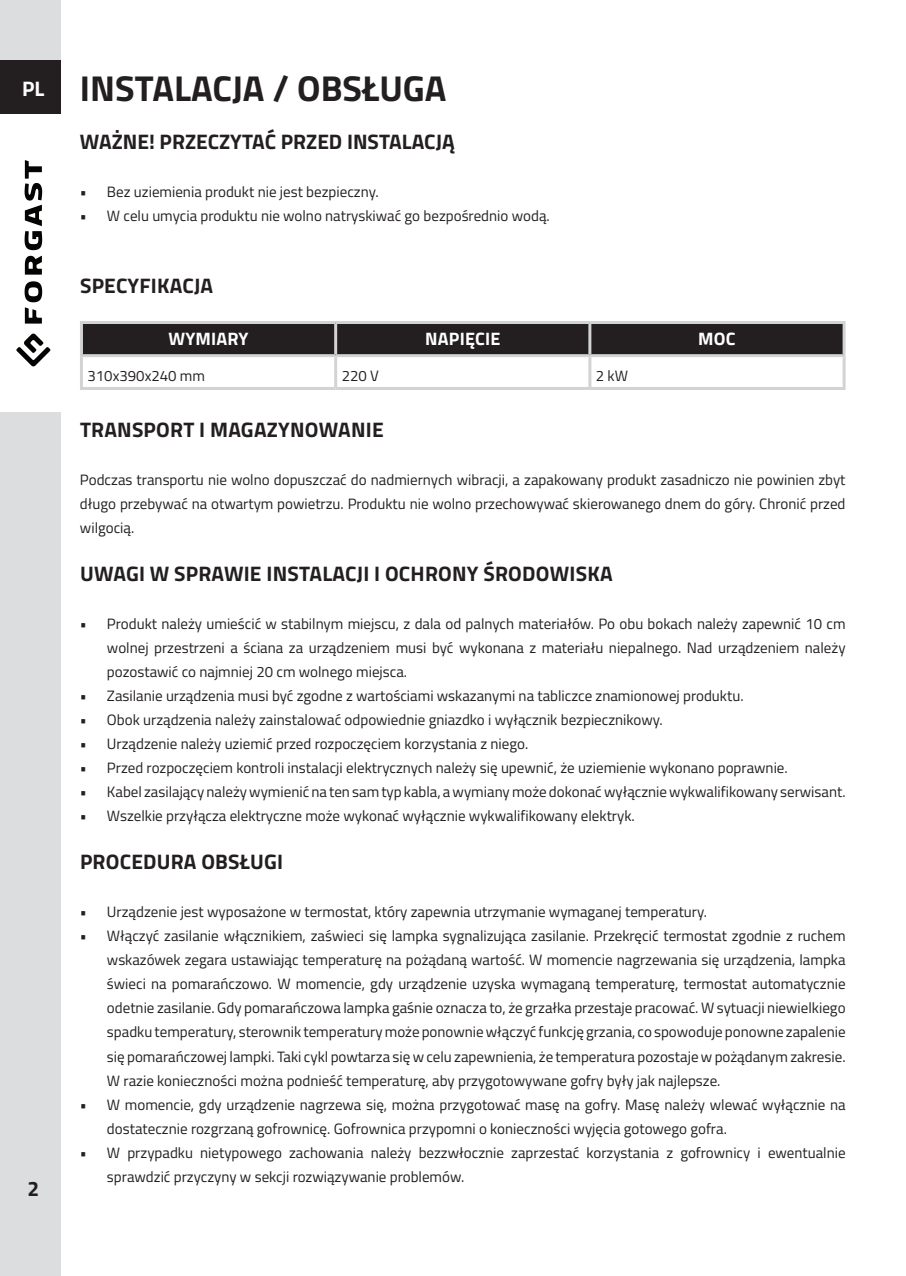
<style>
.page{position:relative;width:906px;height:1276px;background:#fff}
.page>*{position:absolute;margin:0;border:0;box-sizing:border-box;transform-origin:0 0}
.t1{font:700 36px "Titillium Web";color:#231f20}
.t2{font:700 21px "Titillium Web";letter-spacing:.01em;color:#231f20}
.t3{font:700 21px "Titillium Web";color:#fff}
.t4{font:700 18px "Titillium Web";letter-spacing:.01em;color:#fff}
.t5{font:15px/24px "Titillium Web";color:#231f20;text-align:justify}
</style>
<div class="page">
<div style="left:0;top:0;width:60px;height:1276px;background:#dcdddf"></div>
<div style="left:0;top:60px;width:60px;height:54px;background:#231f20"></div>
<div style="left:0;top:114px;width:60px;height:298px;background:#fff"></div>
<svg style="left:16px;top:333px;width:35px;height:34px"></svg>
<svg style="left:25px;top:281px;width:17px;height:42px"></svg>
<svg style="left:25px;top:256px;width:17px;height:19px"></svg>
<svg style="left:25px;top:160px;width:17px;height:90px"></svg>
<div style="left:83px;top:324px;width:759px;height:30px;background:#231f20"></div>
<hr style="left:80px;top:321px;width:256px;height:3px;background:#d2d3d2">
<hr style="left:80px;top:324px;width:3px;height:30px;background:#d2d3d2">
<hr style="left:336px;top:321px;width:254px;height:3px;background:#d2d3d2">
<hr style="left:334px;top:324px;width:3px;height:30px;background:#d2d3d2">
<hr style="left:590px;top:321px;width:255px;height:3px;background:#d2d3d2">
<hr style="left:588px;top:324px;width:3px;height:30px;background:#d2d3d2">
<hr style="left:842px;top:324px;width:3px;height:30px;background:#d2d3d2">
<hr style="left:80px;top:354px;width:256px;height:3px;background:#d2d3d2">
<hr style="left:80px;top:357px;width:3px;height:30px;background:#d2d3d2">
<hr style="left:336px;top:354px;width:254px;height:3px;background:#d2d3d2">
<hr style="left:334px;top:357px;width:3px;height:30px;background:#d2d3d2">
<hr style="left:590px;top:354px;width:255px;height:3px;background:#d2d3d2">
<hr style="left:588px;top:357px;width:3px;height:30px;background:#d2d3d2">
<hr style="left:842px;top:357px;width:3px;height:30px;background:#d2d3d2">
<hr style="left:80px;top:387px;width:256px;height:3px;background:#d2d3d2">
<hr style="left:336px;top:387px;width:254px;height:3px;background:#d2d3d2">
<hr style="left:590px;top:387px;width:255px;height:3px;background:#d2d3d2">
<h2 class="t3" style="left:22px;top:72px;width:24px">PL</h2>
<h2 class="t2" style="left:27px;top:1172px;width:13px">2</h2>
<h1 class="t1" style="left:80px;top:61px;width:368px">INSTALACJA / OBSŁUGA</h1>
<h2 class="t2" style="left:80px;top:126px;width:376px">WAŻNE! PRZECZYTAĆ PRZED INSTALACJĄ</h2>
<p class="t5" style="left:80px;top:179px;width:300px">• Bez uziemienia produkt nie jest bezpieczny.</p>
<p class="t5" style="left:80px;top:203px;width:471px">• W celu umycia produktu nie wolno natryskiwać go bezpośrednio wodą.</p>
<h2 class="t2" style="left:80px;top:270px;width:135px">SPECYFIKACJA</h2>
<p class="t4" style="left:168px;top:325px;width:82px">WYMIARY</p>
<p class="t4" style="left:425px;top:325px;width:77px">NAPIĘCIE</p>
<p class="t4" style="left:698px;top:325px;width:39px">MOC</p>
<p class="t5" style="left:87px;top:362px;width:119px">310x390x240 mm</p>
<p class="t5" style="left:342px;top:362px;width:39px">220 V</p>
<p class="t5" style="left:596px;top:362px;width:34px">2 kW</p>
<h2 class="t2" style="left:80px;top:414px;width:305px">TRANSPORT I MAGAZYNOWANIE</h2>
<p class="t5" style="left:80px;top:467px;width:767px">Podczas transportu nie wolno dopuszczać do nadmiernych wibracji, a zapakowany produkt zasadniczo nie powinien zbyt długo przebywać na otwartym powietrzu. Produktu nie wolno przechowywać skierowanego dnem do góry. Chronić przed wilgocią.</p>
<h2 class="t2" style="left:80px;top:558px;width:534px">UWAGI W SPRAWIE INSTALACJI I OCHRONY ŚRODOWISKA</h2>
<p class="t5" style="left:107px;top:611px;width:740px;text-indent:-27px">• Produkt należy umieścić w stabilnym miejscu, z dala od palnych materiałów. Po obu bokach należy zapewnić 10 cm wolnej przestrzeni a ściana za urządzeniem musi być wykonana z materiału niepalnego. Nad urządzeniem należy pozostawić co najmniej 20 cm wolnego miejsca.</p>
<p class="t5" style="left:80px;top:683px;width:665px">• Zasilanie urządzenia musi być zgodne z wartościami wskazanymi na tabliczce znamionowej produktu.</p>
<p class="t5" style="left:80px;top:707px;width:584px">• Obok urządzenia należy zainstalować odpowiednie gniazdko i wyłącznik bezpiecznikowy.</p>
<p class="t5" style="left:80px;top:731px;width:450px">• Urządzenie należy uziemić przed rozpoczęciem korzystania z niego.</p>
<p class="t5" style="left:80px;top:755px;width:709px">• Przed rozpoczęciem kontroli instalacji elektrycznych należy się upewnić, że uziemienie wykonano poprawnie.</p>
<p class="t5" style="left:80px;top:779px;width:767px">• Kabel zasilający należy wymienić na ten sam typ kabla, a wymiany może dokonać wyłącznie wykwalifikowany serwisant.</p>
<p class="t5" style="left:80px;top:803px;width:556px">• Wszelkie przyłącza elektryczne może wykonać wyłącznie wykwalifikowany elektryk.</p>
<h2 class="t2" style="left:80px;top:846px;width:204px">PROCEDURA OBSŁUGI</h2>
<p class="t5" style="left:80px;top:899px;width:628px">• Urządzenie jest wyposażone w termostat, który zapewnia utrzymanie wymaganej temperatury.</p>
<p class="t5" style="left:107px;top:923px;width:740px;text-indent:-27px">• Włączyć zasilanie włącznikiem, zaświeci się lampka sygnalizująca zasilanie. Przekręcić termostat zgodnie z ruchem wskazówek zegara ustawiając temperaturę na pożądaną wartość. W momencie nagrzewania się urządzenia, lampka świeci na pomarańczowo. W momencie, gdy urządzenie uzyska wymaganą temperaturę, termostat automatycznie odetnie zasilanie. Gdy pomarańczowa lampka gaśnie oznacza to, że grzałka przestaje pracować. W sytuacji niewielkiego spadku temperatury, sterownik temperatury może ponownie włączyć funkcję grzania, co spowoduje ponowne zapalenie się pomarańczowej lampki. Taki cykl powtarza się w celu zapewnienia, że temperatura pozostaje w pożądanym zakresie.<br>W razie konieczności można podnieść temperaturę, aby przygotowywane gofry były jak najlepsze.</p>
<p class="t5" style="left:107px;top:1091px;width:740px;text-indent:-27px">• W momencie, gdy urządzenie nagrzewa się, można przygotować masę na gofry. Masę należy wlewać wyłącznie na dostatecznie rozgrzaną gofrownicę. Gofrownica przypomni o konieczności wyjęcia gotowego gofra.</p>
<p class="t5" style="left:107px;top:1139px;width:740px;text-indent:-27px">• W przypadku nietypowego zachowania należy bezzwłocznie zaprzestać korzystania z gofrownicy i ewentualnie sprawdzić przyczyny w sekcji rozwiązywanie problemów.</p>
</div>
